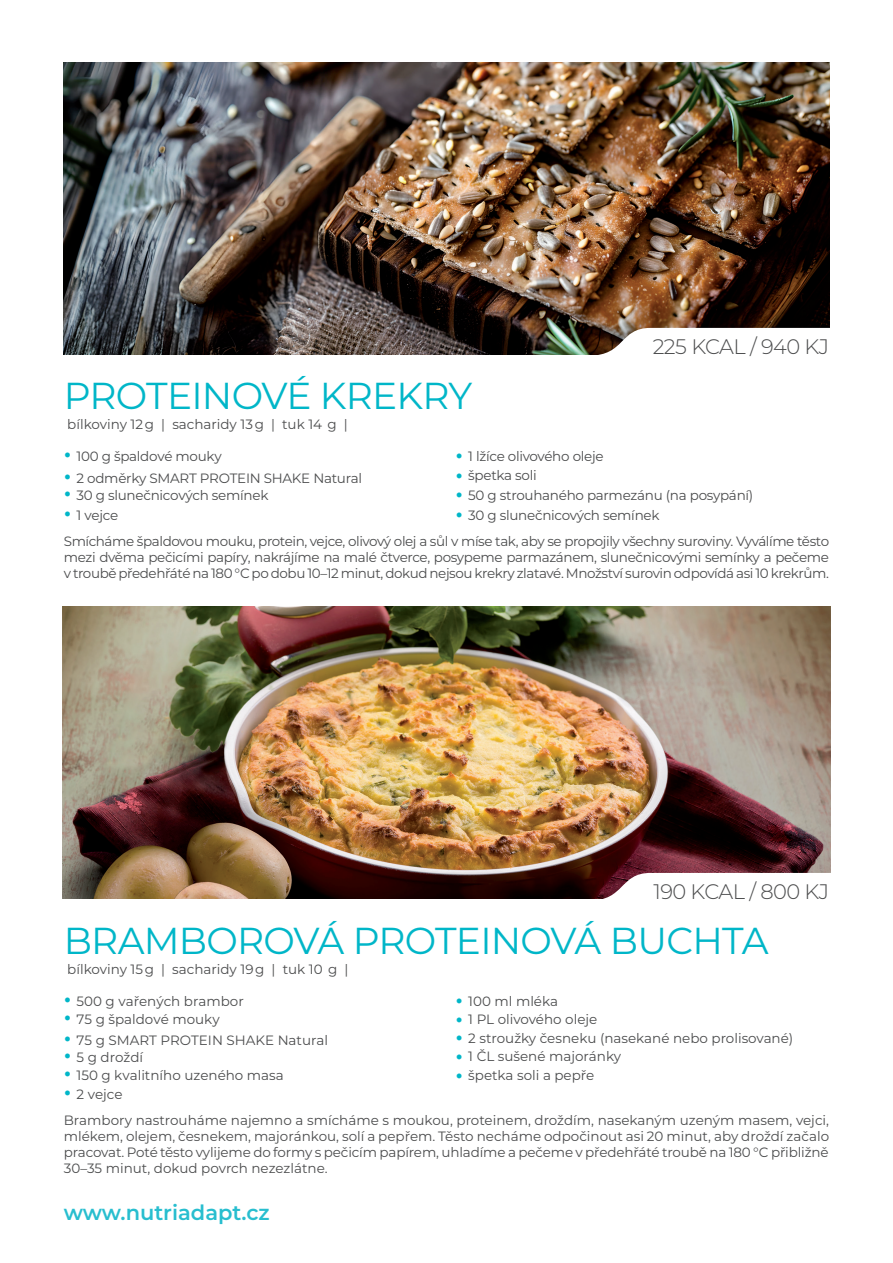
<style>
.page{position:relative;width:893px;height:1263px;background:#fff}
.page>*{position:absolute;margin:0;border:0;box-sizing:border-box;transform-origin:0 0}
.t1{font:37.5px "Montserrat";letter-spacing:-.02em;color:#00b6c8}
.t2{font:300 21px "Montserrat";letter-spacing:-.025em;color:#4b4c4d}
.t3{font:600 21px "Montserrat";color:#28becf}
.t4{font:13.5px/18.6px "Montserrat";letter-spacing:-.01em;color:#4b4c4d}
</style>
<div class="page">
<img style="left:63px;top:607px;width:767px;height:265px">
<img style="left:64px;top:63px;width:765px;height:264px">
<img style="left:63px;top:327px;width:767px;height:28px">
<svg style="left:62px;top:872px;width:769px;height:27px"></svg>
<h1 class="t1" style="left:64px;top:370px;width:410px">PROTEINOVÉ KREKRY</h1>
<p class="t4" style="left:67px;top:414px;width:282px">bílkoviny 12 g | sacharidy 13 g | tuk 14 g |</p>
<h2 class="t2" style="left:653px;top:333px;width:178px">225 KCAL / 940 KJ</h2>
<p class="t4" style="left:77px;top:445px;width:287px;line-height:21.9px">100 g špaldové mouky<br>2 odměrky SMART PROTEIN SHAKE Natural</p>
<p class="t4" style="left:77px;top:485px;width:193px;line-height:19.6px">30 g slunečnicových semínek<br>1 vejce</p>
<p class="t4" style="left:468px;top:445px;width:287px;line-height:19.6px">1 lžíce olivového oleje<br>špetka soli<br>50 g strouhaného parmezánu (na posypání)<br>30 g slunečnicových semínek</p>
<p class="t4" style="left:64px;top:532px;width:767px;line-height:16.2px;text-align:justify">Smícháme špaldovou mouku, protein, vejce, olivový olej a sůl v míse tak, aby se propojily všechny suroviny. Vyválíme těsto mezi dvěma pečicími papíry, nakrájíme na malé čtverce, posypeme parmazánem, slunečnicovými semínky a pečeme v troubě předehřáté na 180 °C po dobu 10–12 minut, dokud nejsou krekry zlatavé. Množství surovin odpovídá asi 10 krekrům.</p>
<h2 class="t2" style="left:653px;top:878px;width:177px">190 KCAL / 800 KJ</h2>
<h1 class="t1" style="left:64px;top:915px;width:706px">BRAMBOROVÁ PROTEINOVÁ BUCHTA</h1>
<p class="t4" style="left:67px;top:959px;width:283px">bílkoviny 15 g | sacharidy 19 g | tuk 10 g |</p>
<p class="t4" style="left:77px;top:991px;width:169px">500 g vařených brambor<br>75 g špaldové mouky</p>
<p class="t4" style="left:77px;top:1032px;width:253px;line-height:16.4px">75 g SMART PROTEIN SHAKE Natural<br>5 g droždí</p>
<p class="t4" style="left:77px;top:1066px;width:209px">150 g kvalitního uzeného masa<br>2 vejce</p>
<p class="t4" style="left:468px;top:991px;width:327px">100 ml mléka<br>1 PL olivového oleje<br>2 stroužky česneku (nasekané nebo prolisované)<br>1 ČL sušené majoránky<br>špetka soli a pepře</p>
<p class="t4" style="left:64px;top:1111px;width:767px;line-height:16.2px;text-align:justify">Brambory nastrouháme najemno a smícháme s moukou, proteinem, droždím, nasekaným uzeným masem, vejci, mlékem, olejem, česnekem, majoránkou, solí a pepřem. Těsto necháme odpočinout asi 20 minut, aby droždí začalo pracovat. Poté těsto vylijeme do formy s pečicím papírem, uhladíme a pečeme v předehřáté troubě na 180 °C přibližně 30–35 minut, dokud povrch nezezlátne.</p>
<h2 class="t3" style="left:64px;top:1198px;width:208px">www.nutriadapt.cz</h2>
</div>
